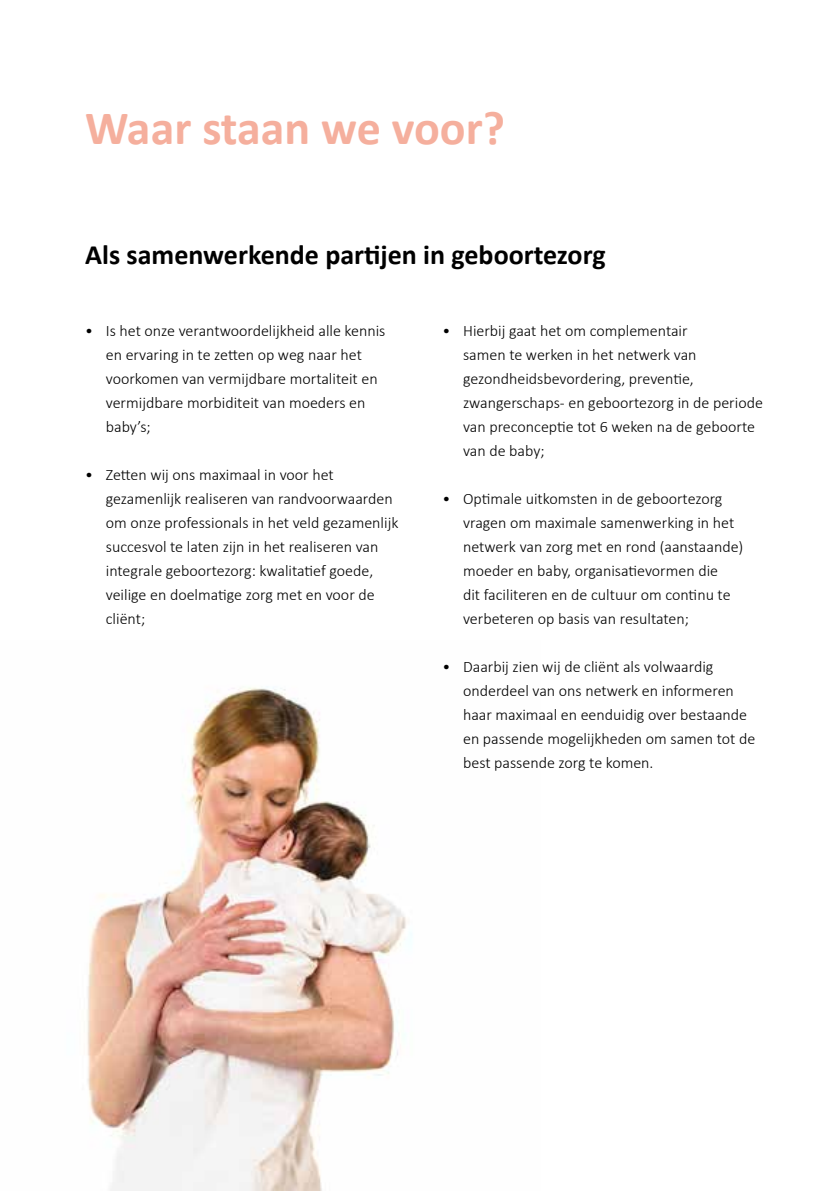
<style>
.page{position:relative;width:840px;height:1191px;background:#fff}
.page>*{position:absolute;margin:0;border:0;box-sizing:border-box;transform-origin:0 0}
.t1{font:700 48px "Calibri";color:#f5af9d}
.t2{font:700 28px "Calibri";color:#000}
.t3{font:300 16px/24px "Calibri";color:#000}
</style>
<div class="page">
<img style="left:87px;top:686px;width:325px;height:505px">
<h1 class="t1" style="left:85px;top:97px;width:421px">Waar staan we voor?</h1>
<h2 class="t2" style="left:85px;top:237px;width:521px">Als samenwerkende partijen in geboortezorg</h2>
<p class="t3" style="left:106px;top:318px;width:281px;text-indent:-21px">• Is het onze verantwoordelijkheid alle kennis en ervaring in te zetten op weg naar het voorkomen van vermijdbare mortaliteit en vermijdbare morbiditeit van moeders en baby’s;</p>
<p class="t3" style="left:106px;top:462px;width:294px;text-indent:-21px">• Zetten wij ons maximaal in voor het gezamenlijk realiseren van randvoorwaarden om onze professionals in het veld gezamenlijk succesvol te laten zijn in het realiseren van integrale geboortezorg: kwalitatief goede, veilige en doelmatige zorg met en voor de cliënt;</p>
<p class="t3" style="left:463px;top:318px;width:301px;text-indent:-21px">• Hierbij gaat het om complementair<br>samen te werken in het netwerk van gezondheidsbevordering, preventie, zwangerschaps- en geboortezorg in de periode van preconceptie tot 6 weken na de geboorte van de baby;</p>
<p class="t3" style="left:463px;top:486px;width:282px;text-indent:-21px">• Optimale uitkomsten in de geboortezorg vragen om maximale samenwerking in het netwerk van zorg met en rond (aanstaande) moeder en baby, organisatievormen die<br>dit faciliteren en de cultuur om continu te verbeteren op basis van resultaten;</p>
<p class="t3" style="left:463px;top:654px;width:293px;text-indent:-21px">• Daarbij zien wij de cliënt als volwaardig onderdeel van ons netwerk en informeren haar maximaal en eenduidig over bestaande en passende mogelijkheden om samen tot de best passende zorg te komen.</p>
</div>
